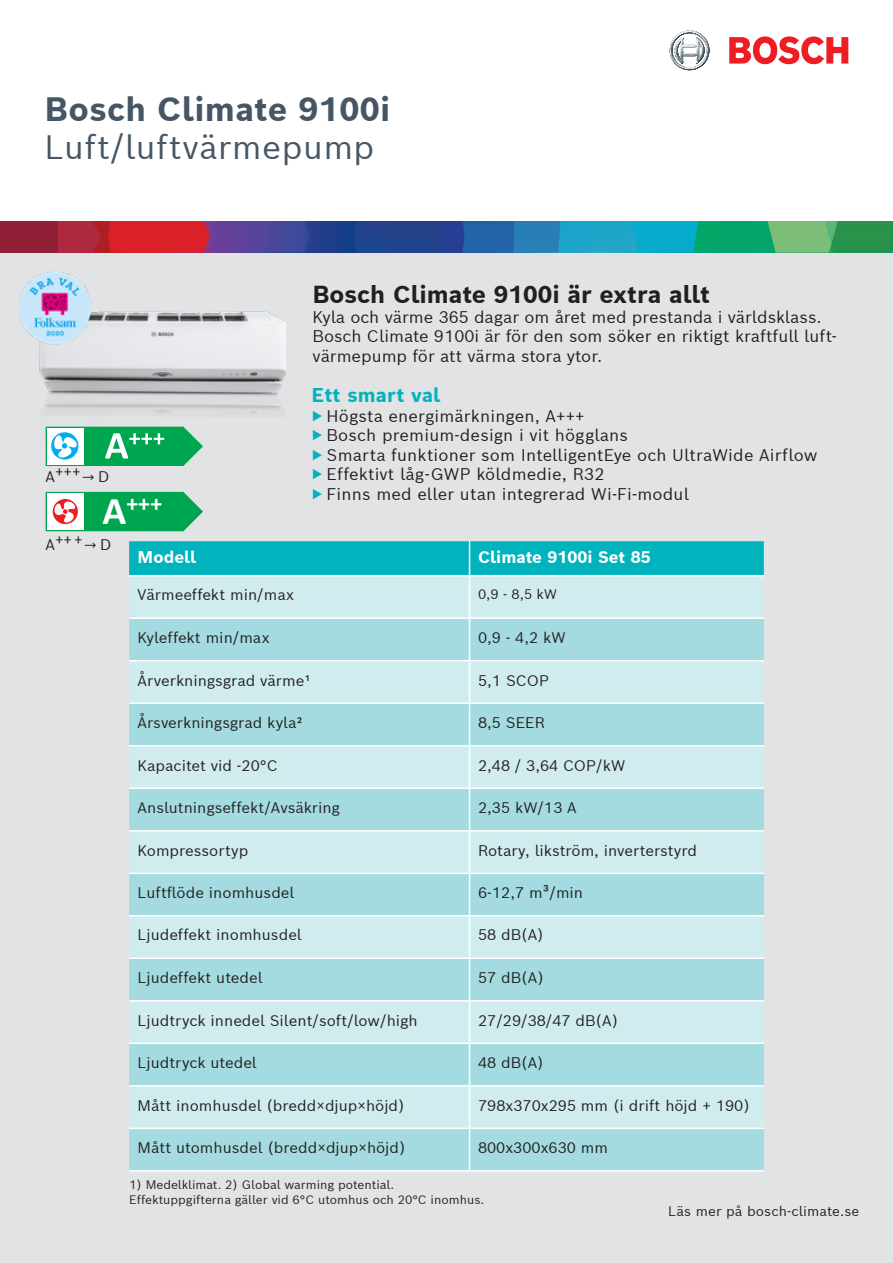
<style>
.page{position:relative;width:893px;height:1263px;background:#fff}
.page>*{position:absolute;margin:0;border:0;box-sizing:border-box;transform-origin:0 0}
.t1{font:33px "Bosch Sans";letter-spacing:.01em;color:#465664}
.t2{font:700 33px "Bosch Sans";letter-spacing:.01em;color:#465664}
.t3{font:700 24px "Bosch Sans";color:#231f20}
.t4{font:700 23.7px "Calibri";color:#fff}
.t5{font:700 19.5px "Bosch Sans";letter-spacing:.01em;color:#00b3bd}
.t6{font:16.5px/19.5px "Bosch Sans";letter-spacing:.005em;color:#231f20}
.t7{font:700 16.5px "Bosch Sans";color:#fff}
.t8{font:15px "Bosch Sans";color:#231f20}
.t9{font:13.5px "Bosch Sans";letter-spacing:.01em;color:#231f20}
.t10{font:12px/14.4px "Bosch Sans";color:#231f20}
.s1{font-size:39.45px}
.s2{color:#00b3bd}
</style>
<div class="page">
<div style="left:0;top:253px;width:893px;height:1010px;background:#e1e3e4"></div>
<svg style="left:670px;top:31px;width:39px;height:39px"></svg>
<svg style="left:729px;top:36px;width:119px;height:28px"></svg>
<div style="left:0;top:221px;width:58px;height:32px;background:#8f1f35"></div>
<svg style="left:58px;top:221px;width:835px;height:32px;background:#476a81"></svg>
<img style="left:39px;top:311px;width:247px;height:139px">
<img style="left:19px;top:272px;width:90px;height:77px">
<div style="left:129px;top:541px;width:635px;height:34px;background:#00b3bd"></div>
<div style="left:129px;top:576px;width:635px;height:41px;background:#d0ecef"></div>
<svg style="left:129px;top:619px;width:635px;height:551px;background:#b8e3e7"></svg>
<hr style="left:469px;top:541px;width:1px;height:34px;background:#fff">
<hr style="left:129px;top:702px;width:341px;height:2px;background:#fff">
<hr style="left:470px;top:702px;width:294px;height:2px;background:#fff">
<hr style="left:129px;top:745px;width:341px;height:1px;background:#fff">
<hr style="left:470px;top:745px;width:294px;height:1px;background:#fff">
<hr style="left:129px;top:787px;width:341px;height:2px;background:#fff">
<hr style="left:470px;top:787px;width:294px;height:2px;background:#fff">
<hr style="left:129px;top:830px;width:341px;height:1px;background:#fff">
<hr style="left:470px;top:830px;width:294px;height:1px;background:#fff">
<hr style="left:129px;top:873px;width:341px;height:1px;background:#fff">
<hr style="left:470px;top:873px;width:294px;height:1px;background:#fff">
<hr style="left:129px;top:915px;width:341px;height:1px;background:#fff">
<hr style="left:470px;top:915px;width:294px;height:1px;background:#fff">
<hr style="left:129px;top:957px;width:341px;height:2px;background:#fff">
<hr style="left:470px;top:957px;width:294px;height:2px;background:#fff">
<hr style="left:129px;top:1000px;width:341px;height:1px;background:#fff">
<hr style="left:470px;top:1000px;width:294px;height:1px;background:#fff">
<hr style="left:129px;top:1042px;width:341px;height:2px;background:#fff">
<hr style="left:470px;top:1042px;width:294px;height:2px;background:#fff">
<hr style="left:129px;top:1085px;width:341px;height:1px;background:#fff">
<hr style="left:470px;top:1085px;width:294px;height:1px;background:#fff">
<hr style="left:129px;top:1127px;width:341px;height:2px;background:#fff">
<hr style="left:470px;top:1127px;width:294px;height:2px;background:#fff">
<hr style="left:129px;top:1170px;width:341px;height:1px;background:#fff">
<hr style="left:470px;top:1170px;width:294px;height:1px;background:#fff">
<hr style="left:129px;top:575px;width:341px;height:1px;background:#fff">
<hr style="left:470px;top:575px;width:294px;height:1px;background:#fff">
<hr style="left:469px;top:576px;width:1px;height:41px;background:#fff">
<hr style="left:129px;top:617px;width:341px;height:2px;background:#fff">
<hr style="left:470px;top:617px;width:294px;height:2px;background:#fff">
<hr style="left:469px;top:619px;width:1px;height:41px;background:#fff">
<hr style="left:129px;top:660px;width:341px;height:1px;background:#fff">
<hr style="left:470px;top:660px;width:294px;height:1px;background:#fff">
<hr style="left:469px;top:661px;width:1px;height:41px;background:#fff">
<hr style="left:469px;top:704px;width:1px;height:41px;background:#fff">
<hr style="left:469px;top:746px;width:1px;height:41px;background:#fff">
<hr style="left:469px;top:789px;width:1px;height:41px;background:#fff">
<hr style="left:469px;top:831px;width:1px;height:42px;background:#fff">
<hr style="left:469px;top:874px;width:1px;height:41px;background:#fff">
<hr style="left:469px;top:916px;width:1px;height:41px;background:#fff">
<hr style="left:469px;top:959px;width:1px;height:41px;background:#fff">
<hr style="left:469px;top:1001px;width:1px;height:41px;background:#fff">
<hr style="left:469px;top:1044px;width:1px;height:41px;background:#fff">
<hr style="left:469px;top:1086px;width:1px;height:41px;background:#fff">
<hr style="left:469px;top:1129px;width:1px;height:41px;background:#fff">
<svg style="left:46px;top:427px;width:157px;height:39px;background:#4bbf8a"></svg>
<svg style="left:46px;top:492px;width:157px;height:39px;background:#46b275"></svg>
<p class="t2" style="left:45px;top:87px;width:347px">Bosch Climate 9100i</p>
<p class="t1" style="left:45px;top:125px;width:331px">Luft/luftvärmepump</p>
<p class="t8" style="left:46px;top:464px;width:65px">A+++→ D</p>
<h3 class="t4" style="left:103px;top:487px;width:61px"><span class="s1">A</span>+++</h3>
<p class="t3" style="left:313px;top:279px;width:399px">Bosch Climate 9100i är extra allt</p>
<p class="t6" style="left:313px;top:307px;width:526px">Kyla och värme 365 dagar om året med prestanda i världsklass.<br>Bosch Climate 9100i är för den som söker en riktigt kraftfull luft&shy;värmepump för att värma stora ytor.</p>
<p class="t5" style="left:312px;top:382px;width:130px">Ett smart val</p>
<p class="t6" style="left:312px;top:405px;width:274px"><span class="s2">▶</span> Högsta energimärkningen, A+++</p>
<p class="t6" style="left:312px;top:425px;width:318px"><span class="s2">▶</span> Bosch premium-design i vit högglans</p>
<p class="t6" style="left:312px;top:444px;width:507px"><span class="s2">▶</span> Smarta funktioner som IntelligentEye och UltraWide Airflow</p>
<p class="t6" style="left:312px;top:464px;width:294px"><span class="s2">▶</span> Effektivt låg-GWP köldmedie, R32</p>
<p class="t6" style="left:312px;top:483px;width:379px"><span class="s2">▶</span> Finns med eller utan integrerad Wi-Fi-modul</p>
<p class="t8" style="left:46px;top:532px;width:67px">A++ +→ D</p>
<p class="t7" style="left:138px;top:546px;width:60px">Modell</p>
<p class="t7" style="left:478px;top:546px;width:174px">Climate 9100i Set 85</p>
<p class="t8" style="left:138px;top:585px;width:158px">Värmeeffekt min/max</p>
<p class="t9" style="left:478px;top:585px;width:80px">0,9 - 8,5 kW</p>
<p class="t8" style="left:138px;top:627px;width:133px">Kyleffekt min/max</p>
<p class="t8" style="left:478px;top:627px;width:89px">0,9 - 4,2 kW</p>
<p class="t8" style="left:138px;top:670px;width:175px">Årverkningsgrad värme1</p>
<p class="t8" style="left:478px;top:670px;width:73px">5,1 SCOP</p>
<p class="t8" style="left:138px;top:712px;width:166px">Årsverkningsgrad kyla2</p>
<p class="t8" style="left:478px;top:712px;width:68px">8,5 SEER</p>
<p class="t8" style="left:138px;top:755px;width:142px">Kapacitet vid -20°C</p>
<p class="t8" style="left:478px;top:755px;width:149px">2,48 / 3,64 COP/kW</p>
<p class="t8" style="left:138px;top:797px;width:204px">Anslutningseffekt/Avsäkring</p>
<p class="t8" style="left:478px;top:797px;width:100px">2,35 kW/13 A</p>
<p class="t8" style="left:138px;top:840px;width:112px">Kompressortyp</p>
<p class="t8" style="left:478px;top:840px;width:221px">Rotary, likström, inverterstyrd</p>
<p class="t8" style="left:138px;top:882px;width:158px">Luftflöde inomhusdel</p>
<p class="t8" style="left:478px;top:882px;width:107px">6-12,7 m³/min</p>
<p class="t8" style="left:138px;top:925px;width:165px">Ljudeffekt inomhusdel</p>
<p class="t8" style="left:478px;top:925px;width:67px">58 dB(A)</p>
<p class="t8" style="left:138px;top:967px;width:126px">Ljudeffekt utedel</p>
<p class="t8" style="left:478px;top:967px;width:67px">57 dB(A)</p>
<p class="t8" style="left:138px;top:1010px;width:281px">Ljudtryck innedel Silent/soft/low/high</p>
<p class="t8" style="left:478px;top:1010px;width:142px">27/29/38/47 dB(A)</p>
<p class="t8" style="left:138px;top:1052px;width:121px">Ljudtryck utedel</p>
<p class="t8" style="left:478px;top:1052px;width:67px">48 dB(A)</p>
<p class="t8" style="left:138px;top:1095px;width:269px">Mått inomhusdel (bredd×djup×höjd)</p>
<p class="t8" style="left:478px;top:1095px;width:273px">798x370x295 mm (i drift höjd + 190)</p>
<p class="t8" style="left:138px;top:1137px;width:270px">Mått utomhusdel (bredd×djup×höjd)</p>
<p class="t8" style="left:478px;top:1137px;width:131px">800x300x630 mm</p>
<p class="t10" style="left:129px;top:1177px;width:357px">1) Medelklimat. 2) Global warming potential.<br>Effektuppgifterna gäller vid 6°C utomhus och 20°C inomhus.</p>
<p class="t9" style="left:668px;top:1201px;width:193px">Läs mer på bosch-climate.se</p>
</div>
